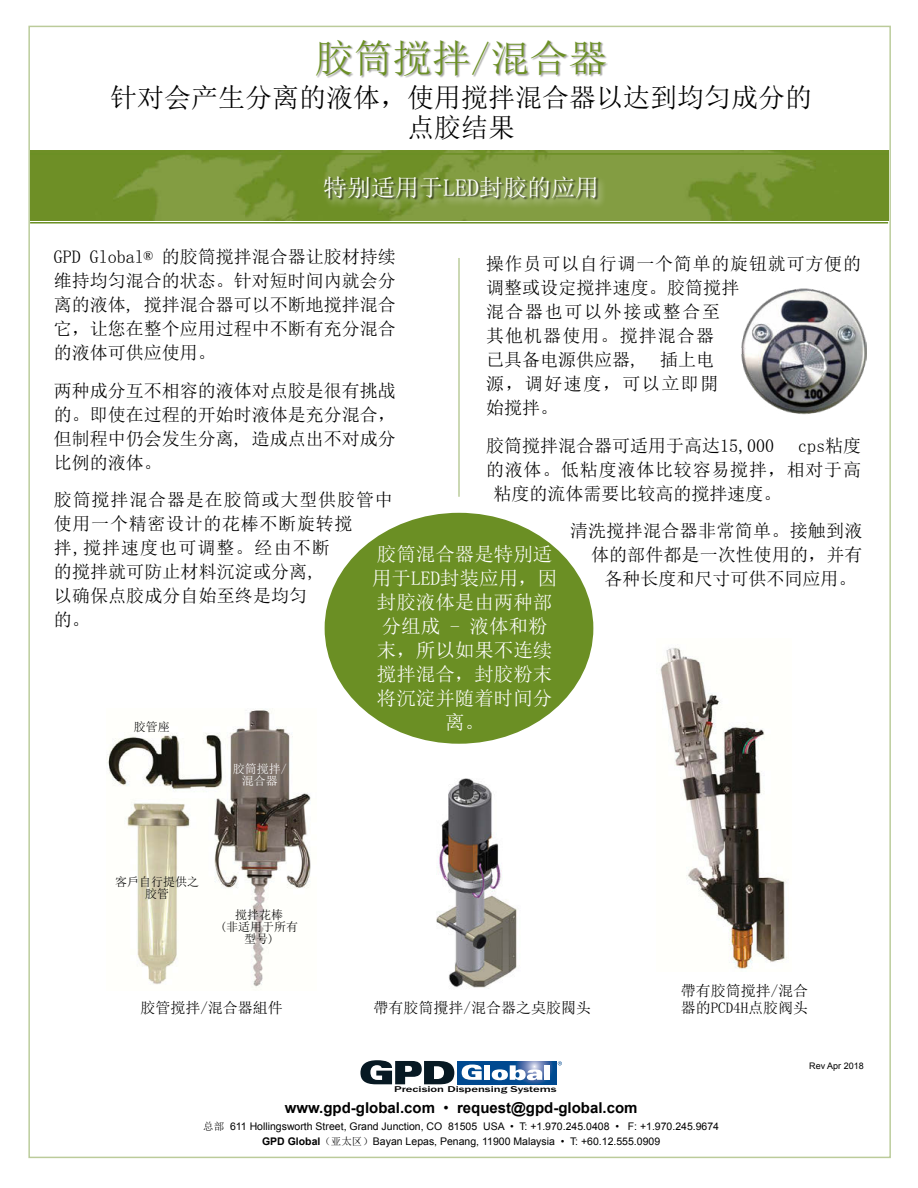
<style>
.page{position:relative;width:918px;height:1188px;background:#fff}
.page>*{position:absolute;margin:0;border:0;box-sizing:border-box;transform-origin:0 0}
.t1{font:39px "N Sim Sun";color:#6b8f24}
.t2{font:27px/30px "N Sim Sun";color:#000;text-align:center}
.t3{font:24px "N Sim Sun";color:#fff}
.t4{font:19.5px/24px "N Sim Sun";color:#fff;text-align:center}
.t5{font:18px/24px "N Sim Sun";letter-spacing:.005em;color:#000;text-align:justify}
.t6{font:18px/24px "N Sim Sun";letter-spacing:.045em;color:#000}
.t7{font:18px/24px "N Sim Sun";letter-spacing:.04em;color:#000}
.t8{font:15px/16.5px "N Sim Sun";color:#000}
.t9{font:700 15px "Arial";color:#000}
.t10{font:12px/12px "N Sim Sun";color:#000;text-align:center}
.t11{font:12px/12px "N Sim Sun";color:#fff;text-align:center}
.t12{font:10.5px "Arial";color:#000}
.t13{font:9px "Arial";color:#000}
.t14{font:500 8.7px "Franklin Gothic";color:#000;scale:1.46 1}
.s1{font-family:"N Sim Sun"}
.s2{font-weight:400}
.s3{font-weight:700}
</style>
<div class="page">
<hr style="left:458px;top:258px;width:2px;height:239px;background:#6b8f24">
<div style="left:316px;top:40px;width:292px;height:38px;background:#000;opacity:.35"></div>
<img style="left:31px;top:150px;width:858px;height:71px">
<hr style="left:30px;top:153px;width:858px;height:2px;background:#6b8f24">
<hr style="left:30px;top:222px;width:858px;height:2px;background:#6b8f24">
<svg style="left:458px;top:1061px;width:98px;height:23px"></svg>
<svg style="left:462px;top:1065px;width:20px;height:15px"></svg>
<div style="left:484px;top:1065px;width:6px;height:15px;background:#fff"></div>
<svg style="left:492px;top:1065px;width:50px;height:15px"></svg>
<div style="left:544px;top:1065px;width:6px;height:15px;background:#fff"></div>
<svg style="left:360px;top:1060px;width:94px;height:24px"></svg>
<svg style="left:558px;top:1061px;width:4px;height:4px"></svg>
<div style="left:322px;top:174px;width:285px;height:36px;background:#fff;opacity:.75"></div>
<div style="left:325px;top:176px;width:274px;height:25px;background:#000;opacity:.55"></div>
<div style="left:322px;top:511px;width:274px;height:235px;background:#6b8f24;border-radius:50%"></div>
<img style="left:107px;top:710px;width:204px;height:277px">
<img style="left:436px;top:778px;width:81px;height:211px">
<img style="left:660px;top:647px;width:127px;height:322px">
<img style="left:741px;top:288px;width:125px;height:127px">
<h1 class="t1" style="left:315px;top:38px;width:294px">胶筒搅拌/混合器</h1>
<h2 class="t2" style="left:110px;top:82px;width:704px">针对会产生分离的液体，使用搅拌混合器以达到均匀成分的点胶结果</h2>
<h3 class="t3" style="left:323px;top:176px;width:277px">特别适用于LED封胶的应用</h3>
<p class="t5" style="left:54px;top:245px;width:343px">GPD Global® 的胶筒搅拌混合器让胶材持续维持均匀混合的状态。针对短时间內就会分离的液体, 搅拌混合器可以不断地搅拌混合它，让您在整个应用过程中不断有充分混合的液体可供应使用。</p>
<p class="t5" style="left:54px;top:378px;width:343px">两种成分互不相容的液体对点胶是很有挑战的。即使在过程的开始时液体是充分混合，但制程中仍会发生分离, 造成点出不对成分比例的液体。</p>
<p class="t7" style="left:54px;top:488px;width:340px">胶筒搅拌混合器是在胶筒或大型供胶管中使用一个精密设计的花棒不断旋转搅<br>拌,搅拌速度也可调整。经由不断<br>的搅拌就可防止材料沉淀或分离,<br>以确保点胶成分自始至终是均匀<br>的。</p>
<p class="t6" style="left:486px;top:252px;width:377px">操作员可以自行调一个简单的旋钮就可方便的调整或设定搅拌速度。胶筒搅拌<br>混合器也可以外接或整合至<br>其他机器使用。搅拌混合器<br>已具备电源供应器, 插上电<br>源，调好速度，可以立即開<br>始搅拌。</p>
<p class="t5" style="left:486px;top:433px;width:289px">胶筒搅拌混合器可适用于高达15,000</p>
<p class="t5" style="left:798px;top:433px;width:64px">cps粘度</p>
<p class="t6" style="left:486px;top:457px;width:377px">的液体。低粘度液体比较容易搅拌，相对于高</p>
<p class="t5" style="left:494px;top:481px;width:289px">粘度的流体需要比较高的搅拌速度。</p>
<p class="t5" style="left:570px;top:519px;width:294px">清洗搅拌混合器非常简单。接触到液</p>
<p class="t5" style="left:591px;top:543px;width:273px">体的部件都是一次性使用的，并有</p>
<p class="t5" style="left:605px;top:567px;width:253px">各种长度和尺寸可供不同应用。</p>
<p class="t4" style="left:372px;top:542px;width:187px">胶筒混合器是特別适用于LED封装应用，因封胶液体是由两种部分组成 - 液体和粉末，所以如果不连续搅拌混合，封胶粉末将沉淀并随着时间分离。</p>
<p class="t10" style="left:134px;top:721px;width:37px">胶管座</p>
<p class="t11" style="left:233px;top:762px;width:55px">胶筒搅拌/混合器</p>
<p class="t10" style="left:115px;top:876px;width:86px">客戶自行提供之胶管</p>
<p class="t10" style="left:220px;top:908px;width:79px">搅拌花棒<br>(非适用于所有型号)</p>
<p class="t8" style="left:140px;top:999px;width:144px">胶管搅拌/混合器組件</p>
<p class="t8" style="left:374px;top:999px;width:219px">帶有胶筒攪拌/混合器之奌胶閥头</p>
<p class="t8" style="left:681px;top:983px;width:129px">帶有胶筒搅拌/混合器的PCD4H点胶阀头</p>
<p class="t13" style="left:809px;top:1060px;width:56px">Rev Apr 2018</p>
<p class="t14" style="left:394px;top:1084px;width:113px">Precision Dispensing Systems</p>
<p class="t12" style="left:203px;top:1119px;width:517px"><span class="s1">总部</span> 611 Hollingsworth Street, Grand Junction, CO 81505 USA • T: +1.970.245.0408 • F: +1.970.245.9674</p>
<p class="t9" style="left:285px;top:1097px;width:354px">www.gpd-global.com <span class="s2">•</span> request@gpd-global.com</p>
<p class="t12" style="left:262px;top:1134px;width:400px"><span class="s3">GPD Global</span><span class="s1">（亚太区）</span>Bayan Lepas, Penang, 11900 Malaysia • T: +60.12.555.0909</p>
</div>
